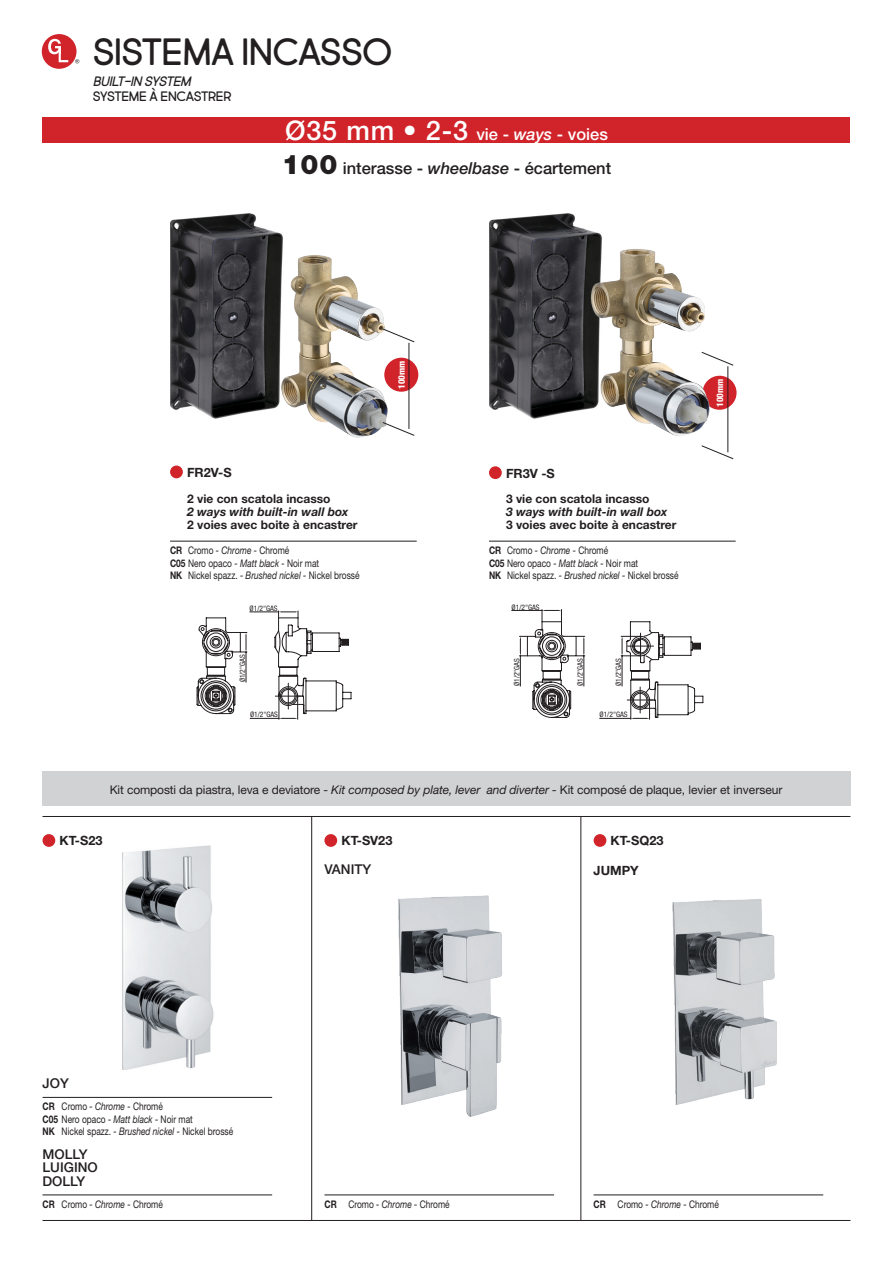
<style>
.page{position:relative;width:893px;height:1263px;background:#fff}
.page>*{position:absolute;margin:0;border:0;box-sizing:border-box;transform-origin:0 0}
.t1{font:37.5px "Market Fresh";letter-spacing:-.02em;color:#231f20}
.t2{font:500 16.5px "Helvetica Neue LT";color:#231f20}
.t3{font:500 16.5px "Helvetica Neue LT";color:#fff}
.t4{font:500 13.5px/13.5px "Helvetica Neue LT";color:#231f20}
.t5{font:13.5px "Market Fresh";letter-spacing:-.02em;color:#231f20}
.t6{font:italic 13.5px "Market Fresh";color:#231f20}
.t7{font:700 12.75px "Helvetica Neue LT";color:#231f20}
.t8{font:12px "Helvetica Neue LT";letter-spacing:-.01em;color:#231f20}
.t9{font:700 12px "Helvetica Neue LT";color:#231f20}
.t10{font:italic 700 12px "Helvetica Neue LT";color:#231f20}
.t11{font:10.5px/12.6px "Helvetica Neue LT";color:#231f20;scale:.8 1}
.t12{font:800 condensed 9px "Helvetica Neue LT";color:#fff}
.t13{font:condensed 7.5px "Helvetica Neue LT";color:#231f20}
.s1{font-size:27px}
.s2{font-style:italic}
.s3{font-weight:900;font-size:27px}
.s4{font-weight:700}
</style>
<div class="page">
<div style="left:43px;top:35px;width:33px;height:33px;background:#d1232a;border-radius:50%"></div>
<div style="left:42px;top:34px;width:35px;height:35px;border:1px solid #d1232a;border-radius:50%"></div>
<svg style="left:48px;top:39px;width:20px;height:23px"></svg>
<svg style="left:75px;top:59px;width:4px;height:4px"></svg>
<hr style="left:170px;top:541px;width:247px;height:1px;background:#231f20">
<div style="left:170px;top:466px;width:13px;height:12px;background:#d1232a;border-radius:50%"></div>
<svg style="left:197px;top:611px;width:154px;height:108px"></svg>
<div style="left:384px;top:358px;width:34px;height:34px;background:#d1232a;border-radius:50%"></div>
<svg style="left:702px;top:376px;width:35px;height:34px"></svg>
<hr style="left:489px;top:541px;width:247px;height:1px;background:#231f20">
<div style="left:489px;top:466px;width:13px;height:13px;background:#d1232a;border-radius:50%"></div>
<hr style="left:512px;top:610px;width:30px;height:1px;background:#231f20">
<svg style="left:519px;top:609px;width:184px;height:110px"></svg>
<hr style="left:311px;top:817px;width:1px;height:404px;background:#231f20">
<hr style="left:581px;top:817px;width:1px;height:404px;background:#231f20">
<hr style="left:43px;top:1220px;width:807px;height:1px;background:#231f20">
<hr style="left:43px;top:816px;width:807px;height:1px;background:#231f20">
<div style="left:43px;top:834px;width:12px;height:13px;background:#d1232a;border-radius:50%"></div>
<div style="left:324px;top:834px;width:13px;height:13px;background:#d1232a;border-radius:50%"></div>
<div style="left:594px;top:834px;width:12px;height:13px;background:#d1232a;border-radius:50%"></div>
<hr style="left:43px;top:1097px;width:229px;height:1px;background:#231f20">
<hr style="left:43px;top:1195px;width:229px;height:1px;background:#231f20">
<img style="left:122px;top:845px;width:92px;height:224px">
<hr style="left:324px;top:1195px;width:230px;height:1px;background:#231f20">
<hr style="left:594px;top:1195px;width:229px;height:1px;background:#231f20">
<img style="left:398px;top:895px;width:104px;height:222px">
<img style="left:673px;top:899px;width:104px;height:206px">
<img style="left:170px;top:213px;width:113px;height:206px">
<img style="left:270px;top:246px;width:134px;height:192px">
<hr style="left:409px;top:343px;width:1px;height:86px;background:#231f20">
<svg style="left:382px;top:328px;width:33px;height:14px"></svg>
<svg style="left:382px;top:422px;width:33px;height:14px"></svg>
<img style="left:489px;top:213px;width:113px;height:206px">
<img style="left:583px;top:239px;width:142px;height:197px">
<hr style="left:728px;top:366px;width:1px;height:86px;background:#231f20">
<svg style="left:701px;top:352px;width:33px;height:14px"></svg>
<svg style="left:701px;top:445px;width:33px;height:14px"></svg>
<div style="left:43px;top:117px;width:807px;height:25px;background:#d1232a"></div>
<div style="left:42px;top:772px;width:808px;height:34px;background:#d1d2d4"></div>
<h1 class="t1" style="left:93px;top:24px;width:301px">SISTEMA INCASSO</h1>
<p class="t6" style="left:93px;top:72px;width:104px">BUILT-IN SYSTEM</p>
<p class="t5" style="left:93px;top:87px;width:140px">SYSTEME Ä ENCASTRER</p>
<h2 class="t3" style="left:285px;top:124px;width:324px"><span class="s1">Ø35 mm • 2-3</span> vie - <span class="s2">ways</span> - voies</h2>
<h2 class="t2" style="left:282px;top:159px;width:331px"><span class="s3">100</span> interasse - <span class="s2">wheelbase</span> - écartement</h2>
<p class="t12" style="left:396px;top:389px;width:30px;rotate:-90deg">100mm</p>
<p class="t12" style="left:714px;top:407px;width:30px;rotate:-90deg">100mm</p>
<p class="t7" style="left:187px;top:464px;width:46px">FR2V-S</p>
<p class="t9" style="left:187px;top:491px;width:145px">2 vie con scatola incasso</p>
<p class="t10" style="left:187px;top:504px;width:163px">2 ways with built-in wall box</p>
<p class="t9" style="left:187px;top:517px;width:172px">2 voies avec boite à encastrer</p>
<p class="t11" style="left:170px;top:544px;width:238px"><span class="s4">CR</span> Cromo <span class="s2">- Chrome -</span> Chromé<br><span class="s4">C05</span> Nero opaco <span class="s2">- Matt black -</span> Noir mat<br><span class="s4">NK</span> Nickel spazz. <span class="s2">- Brushed nickel -</span> Nickel brossé</p>
<p class="t13" style="left:250px;top:604px;width:30px">Ø1/2"GAS</p>
<p class="t7" style="left:506px;top:465px;width:50px">FR3V -S</p>
<p class="t9" style="left:506px;top:491px;width:145px">3 vie con scatola incasso</p>
<p class="t10" style="left:506px;top:504px;width:163px">3 ways with built-in wall box</p>
<p class="t9" style="left:506px;top:517px;width:172px">3 voies avec boite à encastrer</p>
<p class="t11" style="left:489px;top:544px;width:238px"><span class="s4">CR</span> Cromo <span class="s2">- Chrome -</span> Chromé<br><span class="s4">C05</span> Nero opaco <span class="s2">- Matt black -</span> Noir mat<br><span class="s4">NK</span> Nickel spazz. <span class="s2">- Brushed nickel -</span> Nickel brossé</p>
<p class="t13" style="left:512px;top:602px;width:30px">Ø1/2"GAS</p>
<p class="t13" style="left:238px;top:682px;width:30px;rotate:-90deg">Ø1/2"GAS</p>
<p class="t13" style="left:512px;top:686px;width:30px;rotate:-90deg">Ø1/2"GAS</p>
<p class="t13" style="left:576px;top:686px;width:30px;rotate:-90deg">Ø1/2"GAS</p>
<p class="t13" style="left:614px;top:686px;width:30px;rotate:-90deg">Ø1/2"GAS</p>
<p class="t13" style="left:250px;top:710px;width:30px">Ø1/2"GAS</p>
<p class="t13" style="left:599px;top:710px;width:30px">Ø1/2"GAS</p>
<p class="t8" style="left:110px;top:782px;width:674px">Kit composti da piastra, leva e deviatore - <span class="s2">Kit composed by plate, lever and diverter -</span> Kit composé de plaque, levier et inverseur</p>
<p class="t7" style="left:60px;top:833px;width:44px">KT-S23</p>
<p class="t7" style="left:341px;top:833px;width:53px">KT-SV23</p>
<p class="t4" style="left:324px;top:863px;width:48px">VANITY</p>
<p class="t4" style="left:43px;top:1076px;width:28px">JOY</p>
<p class="t11" style="left:43px;top:1100px;width:240px"><span class="s4">CR</span> Cromo <span class="s2">- Chrome -</span> Chromé<br><span class="s4">C05</span> Nero opaco <span class="s2">- Matt black -</span> Noir mat<br><span class="s4">NK</span> Nickel spazz. <span class="s2">- Brushed nickel -</span> Nickel brossé</p>
<p class="t4" style="left:43px;top:1147px;width:57px">MOLLY<br>LUIGINO<br>DOLLY</p>
<p class="t7" style="left:611px;top:833px;width:54px">KT-SQ23</p>
<p class="t7" style="left:594px;top:863px;width:47px">JUMPY</p>
<p class="t11" style="left:43px;top:1197px;width:152px"><span class="s4">CR</span> Cromo <span class="s2">- Chrome -</span> Chromé</p>
<p class="t11" style="left:324px;top:1197px;width:158px"><span class="s4">CR</span> Cromo <span class="s2">- Chrome -</span> Chromé</p>
<p class="t11" style="left:594px;top:1197px;width:158px"><span class="s4">CR</span> Cromo <span class="s2">- Chrome -</span> Chromé</p>
</div>
